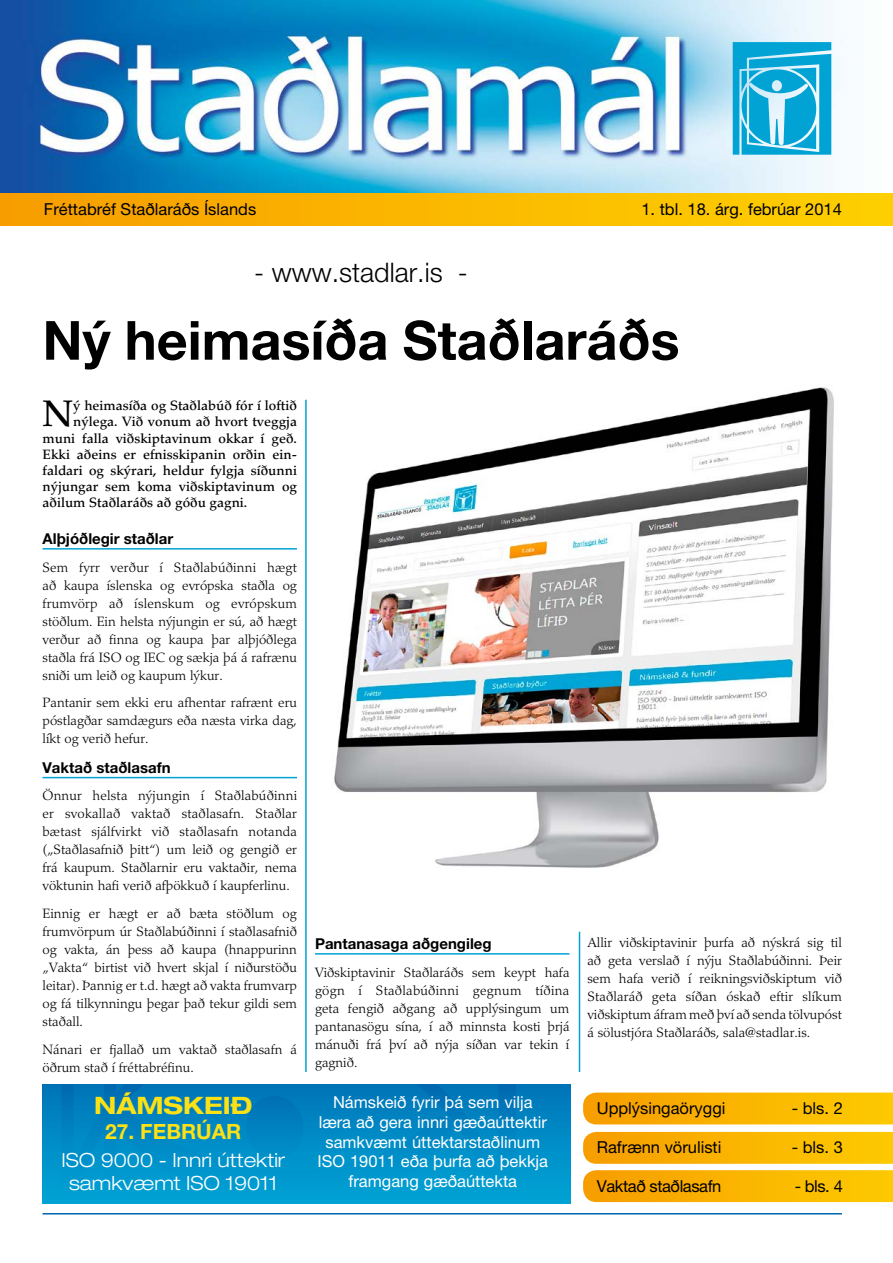
<style>
.page{position:relative;width:893px;height:1263px;background:#fff}
.page>*{position:absolute;margin:0;border:0;box-sizing:border-box;transform-origin:0 0}
.t1{font:700 54px "Helvetica Neue IS";color:#000}
.t2{font:500 36.9px "Palatino IS";color:#000}
.t3{font:300 27px "Helvetica Neue IS";color:#000}
.t4{font:700 expanded 24px "Helvetica Neue IS";color:#fbe115}
.t5{font:700 21px "Helvetica Neue IS";color:#fbe115}
.t6{font:300 expanded 19.5px/23.4px "Helvetica Neue IS";color:#fff;text-align:center}
.t7{font:16.5px/19.8px "Helvetica Neue IS";color:#fff;text-align:center}
.t8{font:16.5px "Helvetica Neue IS";color:#000}
.t9{font:16.5px "Helvetica Neue IS";letter-spacing:-.025em;color:#000}
.t10{font:700 15px "Helvetica Neue IS";color:#000}
.t11{font:300 13.5px/18px "Palatino IS";color:#000;text-align:justify}
.t12{font:500 13.5px "Palatino IS";color:#000}
</style>
<div class="page">
<hr style="left:43px;top:1213px;width:799px;height:1px;background:#0067b0">
<img style="left:0;top:0;width:842px;height:193px">
<div style="left:0;top:193px;width:893px;height:32px;background:linear-gradient(to right,#f79e00,#fed100)"></div>
<svg style="left:733px;top:42px;width:98px;height:113px;background:#36b5dd"></svg>
<svg style="left:583px;top:1092px;width:310px;height:32px;background:#fab606"></svg>
<svg style="left:583px;top:1132px;width:310px;height:32px;background:#fab503"></svg>
<svg style="left:583px;top:1170px;width:310px;height:32px;background:#fab503"></svg>
<hr style="left:43px;top:548px;width:254px;height:2px;background:#00a3d4">
<hr style="left:43px;top:777px;width:254px;height:1px;background:#00a3d4">
<hr style="left:315px;top:953px;width:254px;height:2px;background:#00a3d4">
<hr style="left:305px;top:400px;width:2px;height:672px;background:#00a3d4">
<hr style="left:579px;top:932px;width:1px;height:140px;background:#00a3d4">
<div style="left:43px;top:1085px;width:527px;height:119px;background:linear-gradient(to bottom,#0073b7,#00a4d5)"></div>
<img style="left:334px;top:387px;width:500px;height:481px">
<p class="t8" style="left:44px;top:199px;width:214px">Fréttabréf Sta›lará›s Íslands</p>
<p class="t8" style="left:641px;top:199px;width:202px">1. tbl. 18. árg. febrúar 2014</p>
<h3 class="t3" style="left:254px;top:256px;width:215px">- www.stadlar.is -</h3>
<h1 class="t1" style="left:43px;top:307px;width:638px">Ný heimasíða Staðlaráðs</h1>
<h2 class="t2" style="left:43px;top:392px;width:32px">N</h2>
<p class="t12" style="left:73px;top:398px;width:225px">ý heimasíða og Staðlabúð fór í loftið</p>
<p class="t12" style="left:73px;top:414px;width:225px">nýlega. Við vonum að hvort tveggja</p>
<p class="t12" style="left:43px;top:430px;width:256px">muni falla viðskiptavinum okkar í geð.</p>
<p class="t12" style="left:43px;top:446px;width:256px">Ekki aðeins er efnisskipanin orðin ein-</p>
<p class="t12" style="left:43px;top:462px;width:256px">faldari og skýrari, heldur fylgja síðunni</p>
<p class="t12" style="left:43px;top:479px;width:256px">nýjungar sem koma viðskiptavinum og</p>
<p class="t12" style="left:43px;top:495px;width:206px">aðilum Staðlaráðs að góðu gagni.</p>
<p class="t10" style="left:43px;top:529px;width:132px">Alþjóðlegir staðlar</p>
<p class="t11" style="left:43px;top:558px;width:256px">Sem fyrr verður í Staðlabúðinni hægt að kaupa íslenska og evrópska staðla og frumvörp að íslenskum og evrópskum stöðlum. Ein helsta nýjungin er sú, að hægt verður að finna og kaupa þar alþjóðlega staðla frá ISO og IEC og sækja þá á rafrænu sniði um leið og kaupum lýkur.</p>
<p class="t11" style="left:43px;top:694px;width:256px">Pantanir sem ekki eru afhentar rafrænt eru póstlagðar samdægurs eða næsta virka dag, líkt og verið hefur.</p>
<p class="t10" style="left:43px;top:758px;width:130px">Vaktað staðlasafn</p>
<p class="t11" style="left:43px;top:787px;width:256px">Önnur helsta nýjungin í Staðlabúðinni er svokallað vaktað staðlasafn. Staðlar bætast sjálfvirkt við staðlasafn notanda („Staðlasafnið þitt“) um leið og gengið er frá kaupum. Staðlarnir eru vaktaðir, nema vöktunin hafi verið afþökkuð í kaupferlinu.</p>
<p class="t11" style="left:43px;top:905px;width:256px">Einnig er hægt er að bæta stöðlum og frumvörpum úr Staðlabúðinni í staðlasafnið og vakta, án þess að kaupa (hnappurinn „Vakta“ birtist við hvert skjal í niðurstöðu leitar). Þannig er t.d. hægt að vakta frumvarp og fá tilkynningu þegar það tekur gildi sem staðall.</p>
<p class="t11" style="left:43px;top:1040px;width:256px">Nánari er fjallað um vaktað staðlasafn á öðrum stað í fréttabréfinu.</p>
<h3 class="t4" style="left:94px;top:1090px;width:160px">NÁMSKEIÐ</h3>
<h3 class="t5" style="left:105px;top:1118px;width:138px">27. FEBRÚAR</h3>
<h3 class="t6" style="left:62px;top:1148px;width:225px">ISO 9000 - Innri úttektir samkvæmt ISO 19011</h3>
<p class="t10" style="left:315px;top:934px;width:178px">Pantanasaga aðgengileg</p>
<p class="t11" style="left:315px;top:963px;width:256px">Viðskiptavinir Staðlaráðs sem keypt hafa gögn í Staðlabúðinni gegnum tíðina geta fengið aðgang að upplýsingum um pantanasögu sína, í að minnsta kosti þrjá mánuði frá því að nýja síðan var tekin í gagnið.</p>
<p class="t7" style="left:317px;top:1092px;width:232px">Námskeið fyrir þá sem vilja læra að gera innri gæðaúttektir samkvæmt úttektarstaðlinum<br>ISO 19011 eða þurfa að þekkja framgang gæðaúttekta</p>
<p class="t11" style="left:587px;top:933px;width:256px">Allir viðskiptavinir þurfa að nýskrá sig til að geta verslað í nýju Staðlabúðinni. Þeir sem hafa verið í reikningsviðskiptum við Staðlaráð geta síðan óskað eftir slíkum viðskiptum áfram með því að senda tölvupóst á sölustjóra Staðlaráðs, sala@stadlar.is.</p>
<p class="t8" style="left:597px;top:1098px;width:130px">Upplýsingaöryggi</p>
<p class="t8" style="left:792px;top:1098px;width:53px">- bls. 2</p>
<p class="t8" style="left:597px;top:1137px;width:126px">Rafrænn vörulisti</p>
<p class="t8" style="left:792px;top:1137px;width:53px">- bls. 3</p>
<p class="t9" style="left:597px;top:1176px;width:126px">Vaktað staðlasafn</p>
<p class="t8" style="left:795px;top:1176px;width:50px">- bls. 4</p>
</div>
